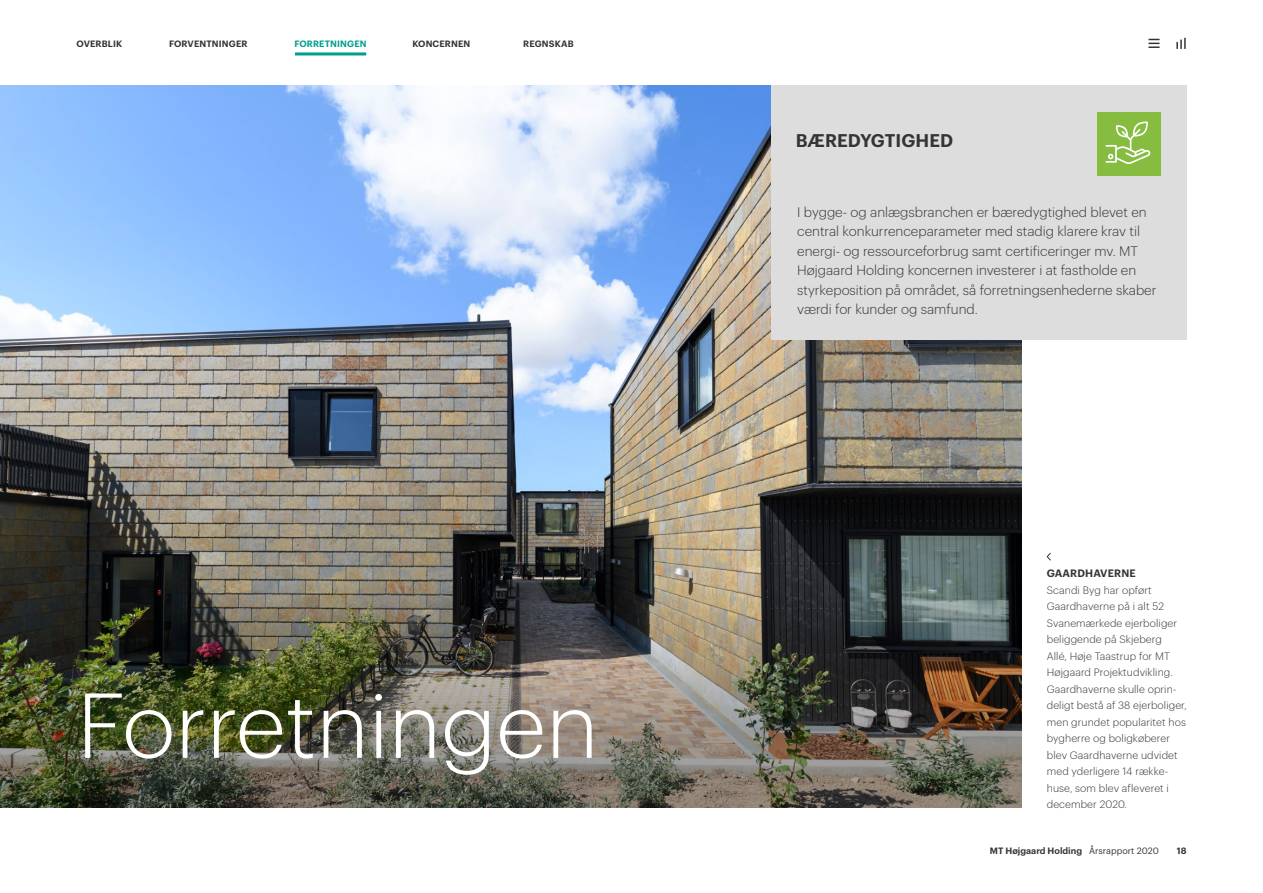
<style>
.page{position:relative;width:1263px;height:893px;background:#fff}
.page>*{position:absolute;margin:0;border:0;box-sizing:border-box;transform-origin:0 0}
.Header_H1{font:300 90px "Graphik";color:#fff}
.Table_left_subheader{font:600 18px "Graphik";letter-spacing:.005em;color:#373334}
.Table_left_subheader-2{font:300 13.5px/19.5px "Graphik";color:#373334}
.Subheader_H1{font:300 10.5px/16.5px "Graphik";letter-spacing:.01em;color:#373334}
.Subheader_H1-2{font:600 10.5px "Graphik";letter-spacing:.015em;color:#373334}
.t1{font:600 9px "Graphik";letter-spacing:.015em;color:#373334}
.t2{font:600 9px "Graphik";letter-spacing:.015em;color:#009e8e}
.s1{font-weight:400}
</style>
<div class="page">
<img style="left:0;top:86px;width:1021px;height:341px">
<img style="left:0;top:427px;width:1021px;height:381px">
<div style="left:772px;top:86px;width:415px;height:254px;background:#ddddde"></div>
<div style="left:1097px;top:112px;width:63px;height:63px;background:#86bd40"></div>
<svg style="left:1105px;top:121px;width:46px;height:43px"></svg>
<svg style="left:1148px;top:39px;width:11px;height:9px"></svg>
<svg style="left:1176px;top:38px;width:10px;height:11px"></svg>
<hr style="left:295px;top:52px;width:71px;height:3px;background:#009e8e">
<svg style="left:1046px;top:552px;width:5px;height:9px"></svg>
<p class="t1" style="left:77px;top:37px;width:47px">OVERBLIK</p>
<p class="t1" style="left:169px;top:37px;width:80px">FORVENTNINGER</p>
<p class="t2" style="left:294px;top:37px;width:74px">FORRETNINGEN</p>
<p class="t1" style="left:412px;top:37px;width:59px">KONCERNEN</p>
<p class="t1" style="left:523px;top:37px;width:52px">REGNSKAB</p>
<p class="Header_H1" style="left:77px;top:660px;width:523px">Forretningen</p>
<p class="Table_left_subheader" style="left:796px;top:126px;width:159px">BÆREDYGTIGHED</p>
<p class="Table_left_subheader-2" style="left:797px;top:201px;width:361px">I bygge- og anlægsbranchen er bæredygtighed blevet en central konkurrenceparameter med stadig klarere krav til energi- og ressourceforbrug samt certificeringer mv. MT Højgaard Holding koncernen investerer i at fastholde en styrkeposition på området, så forretningsenhederne skaber værdi for kunder og samfund.</p>
<p class="Subheader_H1-2" style="left:1047px;top:565px;width:90px">GAARDHAVERNE</p>
<p class="Subheader_H1" style="left:1047px;top:581px;width:141px">Scandi Byg har opført<br>Gaardhaverne på i alt 52<br>Svanemærkede ejerboliger beliggende på Skjeberg<br>Allé, Høje Taastrup for MT<br>Højgaard Projektudvikling.<br>Gaardhaverne skulle oprin&shy;deligt bestå af 38 ejerboliger, men grundet popularitet hos bygherre og boligkøberer blev Gaardhaverne udvidet med yderligere 14 række&shy;huse, som blev afleveret i december 2020.</p>
<p class="t1" style="left:990px;top:843px;width:171px">MT Højgaard Holding <span class="s1">Årsrapport 2020</span></p>
<p class="t1" style="left:1177px;top:843px;width:11px">18</p>
</div>
